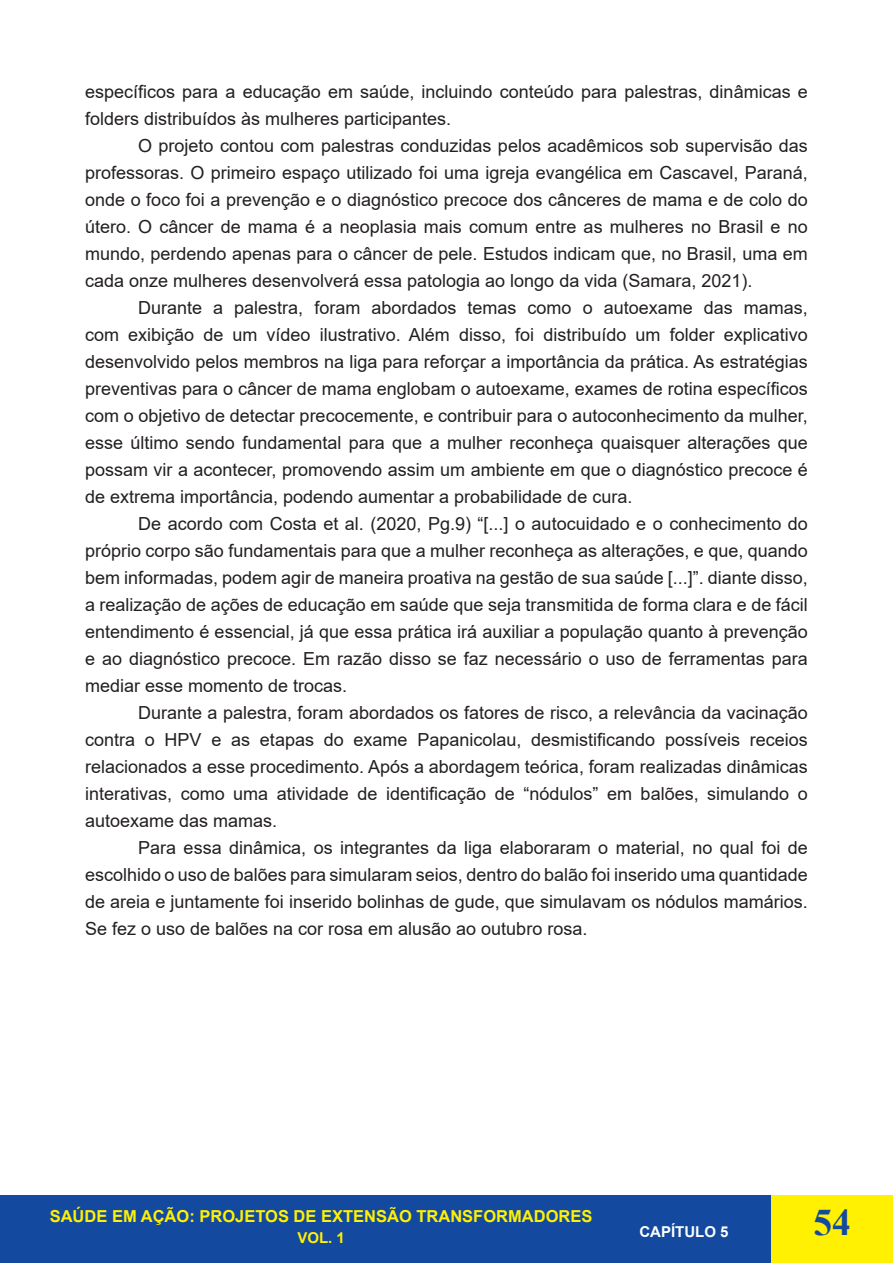
<style>
.page{position:relative;width:893px;height:1263px;background:#fff}
.page>*{position:absolute;margin:0;border:0;box-sizing:border-box;transform-origin:0 0}
.t1{font:700 37.5px "Times New Roman";color:#13499f}
.t2{font:18px/27px "Arial";color:#231f20;text-align:justify}
.t3{font:700 16.5px "Arial";color:#fff101}
.t4{font:700 15px "Arial";color:#fff}
.t5{font:700 15px "Arial";color:#fff101}
</style>
<div class="page">
<div style="left:0;top:1196px;width:893px;height:67px;background:#13499f"></div>
<div style="left:771px;top:1196px;width:122px;height:67px;background:#fff101"></div>
<p class="t2" style="left:85px;top:78px;width:724px">específicos para a educação em saúde, incluindo conteúdo para palestras, dinâmicas e folders distribuídos às mulheres participantes.</p>
<p class="t2" style="left:85px;top:132px;width:724px;text-indent:53px">O projeto contou com palestras conduzidas pelos acadêmicos sob supervisão das professoras. O primeiro espaço utilizado foi uma igreja evangélica em Cascavel, Paraná, onde o foco foi a prevenção e o diagnóstico precoce dos cânceres de mama e de colo do útero. O câncer de mama é a neoplasia mais comum entre as mulheres no Brasil e no mundo, perdendo apenas para o câncer de pele. Estudos indicam que, no Brasil, uma em cada onze mulheres desenvolverá essa patologia ao longo da vida (Samara, 2021).</p>
<p class="t2" style="left:85px;top:294px;width:724px;text-indent:53px">Durante a palestra, foram abordados temas como o autoexame das mamas, com exibição de um vídeo ilustrativo. Além disso, foi distribuído um folder explicativo desenvolvido pelos membros na liga para reforçar a importância da prática. As estratégias preventivas para o câncer de mama englobam o autoexame, exames de rotina específicos com o objetivo de detectar precocemente, e contribuir para o autoconhecimento da mulher, esse último sendo fundamental para que a mulher reconheça quaisquer alterações que possam vir a acontecer, promovendo assim um ambiente em que o diagnóstico precoce é de extrema importância, podendo aumentar a probabilidade de cura.</p>
<p class="t2" style="left:85px;top:510px;width:724px;text-indent:53px">De acordo com Costa et al. (2020, Pg.9) “[...] o autocuidado e o conhecimento do próprio corpo são fundamentais para que a mulher reconheça as alterações, e que, quando bem informadas, podem agir de maneira proativa na gestão de sua saúde [...]”. diante disso, a realização de ações de educação em saúde que seja transmitida de forma clara e de fácil entendimento é essencial, já que essa prática irá auxiliar a população quanto à prevenção e ao diagnóstico precoce. Em razão disso se faz necessário o uso de ferramentas para mediar esse momento de trocas.</p>
<p class="t2" style="left:85px;top:699px;width:724px;text-indent:53px">Durante a palestra, foram abordados os fatores de risco, a relevância da vacinação contra o HPV e as etapas do exame Papanicolau, desmistificando possíveis receios relacionados a esse procedimento. Após a abordagem teórica, foram realizadas dinâmicas interativas, como uma atividade de identificação de “nódulos” em balões, simulando o autoexame das mamas.</p>
<p class="t2" style="left:85px;top:834px;width:724px;text-indent:53px">Para essa dinâmica, os integrantes da liga elaboraram o material, no qual foi de escolhido o uso de balões para simularam seios, dentro do balão foi inserido uma quantidade de areia e juntamente foi inserido bolinhas de gude, que simulavam os nódulos mamários.<br>Se fez o uso de balões na cor rosa em alusão ao outubro rosa.</p>
<p class="t3" style="left:50px;top:1205px;width:544px">SAÚDE EM AÇÃO: PROJETOS DE EXTENSÃO TRANSFORMADORES</p>
<p class="t5" style="left:297px;top:1227px;width:49px">VOL. 1</p>
<p class="t4" style="left:639px;top:1221px;width:91px">CAPÍTULO 5</p>
<h1 class="t1" style="left:813px;top:1195px;width:39px">54</h1>
</div>
